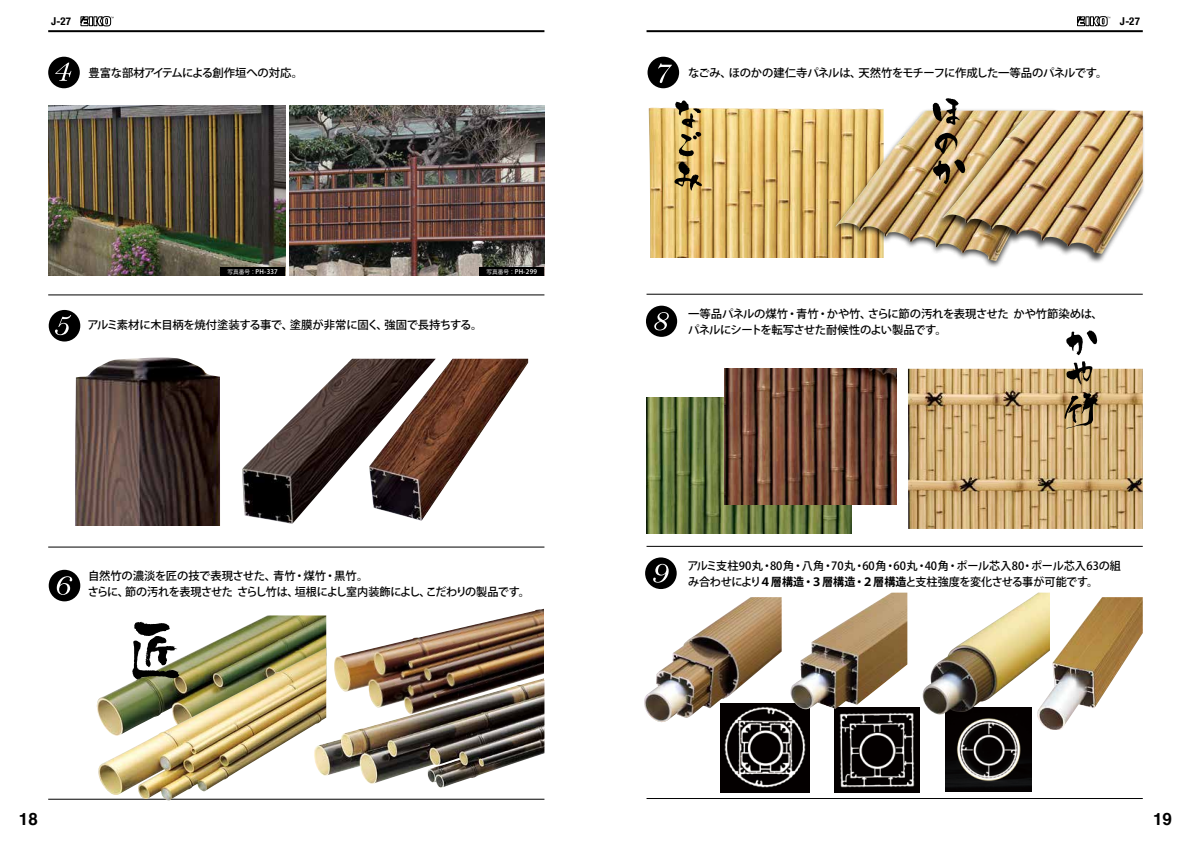
<style>
.page{position:relative;width:1191px;height:842px;background:#fff}
.page>*{position:absolute;margin:0;border:0;box-sizing:border-box;transform-origin:0 0}
.t1{font:700 17px "Helvetica";color:#000}
.t2{font:500 11.3px/16.3px "Koz Go Pro";letter-spacing:-.02em;color:#000}
.t3{font:500 11.3px/16.3px "Koz Go Pro";color:#000}
.t4{font:700 condensed 10.8px "Helvetica Neue";color:#000}
.t5{font:500 6.4px "Koz Go Pro";letter-spacing:.025em;color:#fff}
.s1{font-weight:400;font-size:5.7px}
.s2{font-weight:700}
</style>
<div class="page">
<hr style="left:48px;top:30px;width:496px;height:2px;background:#000">
<hr style="left:646px;top:30px;width:496px;height:2px;background:#000">
<svg style="left:1077px;top:16px;width:33px;height:11px"></svg>
<svg style="left:81px;top:16px;width:33px;height:11px"></svg>
<img style="left:834px;top:707px;width:86px;height:85px">
<img style="left:720px;top:703px;width:89px;height:89px">
<img style="left:908px;top:369px;width:234px;height:160px">
<img style="left:96px;top:615px;width:230px;height:92px">
<hr style="left:48px;top:295px;width:496px;height:1px;background:#000">
<hr style="left:48px;top:547px;width:496px;height:1px;background:#000">
<hr style="left:48px;top:799px;width:496px;height:1px;background:#000">
<div style="left:48px;top:57px;width:32px;height:31px;background:#000;border-radius:50%"></div>
<svg style="left:55px;top:63px;width:16px;height:18px"></svg>
<div style="left:49px;top:310px;width:31px;height:31px;background:#000;border-radius:50%"></div>
<svg style="left:55px;top:315px;width:16px;height:20px"></svg>
<div style="left:49px;top:570px;width:31px;height:31px;background:#000;border-radius:50%"></div>
<svg style="left:57px;top:576px;width:15px;height:19px"></svg>
<div style="left:647px;top:57px;width:32px;height:31px;background:#000;border-radius:50%"></div>
<svg style="left:658px;top:63px;width:14px;height:20px"></svg>
<img style="left:289px;top:106px;width:255px;height:170px">
<img style="left:242px;top:359px;width:127px;height:165px">
<img style="left:48px;top:106px;width:237px;height:170px">
<hr style="left:646px;top:294px;width:496px;height:1px;background:#000">
<hr style="left:646px;top:546px;width:496px;height:1px;background:#000">
<hr style="left:646px;top:798px;width:496px;height:1px;background:#000">
<div style="left:645px;top:557px;width:31px;height:32px;background:#000;border-radius:50%"></div>
<svg style="left:653px;top:564px;width:15px;height:19px"></svg>
<img style="left:648px;top:107px;width:183px;height:151px">
<div style="left:831px;top:108px;width:230px;height:161px;background:#000;opacity:.75"></div>
<img style="left:835px;top:111px;width:100px;height:150px">
<div style="left:935px;top:110px;width:210px;height:154px;background:#000;opacity:.73"></div>
<img style="left:942px;top:111px;width:200px;height:143px">
<img style="left:75px;top:358px;width:145px;height:168px">
<img style="left:369px;top:359px;width:159px;height:162px">
<img style="left:1037px;top:597px;width:105px;height:133px">
<svg style="left:675px;top:100px;width:26px;height:56px"></svg>
<svg style="left:674px;top:162px;width:28px;height:29px"></svg>
<svg style="left:932px;top:98px;width:28px;height:27px"></svg>
<svg style="left:933px;top:133px;width:32px;height:51px;background:#8e7855"></svg>
<img style="left:97px;top:647px;width:229px;height:154px">
<svg style="left:132px;top:621px;width:47px;height:59px"></svg>
<img style="left:313px;top:678px;width:231px;height:111px">
<img style="left:333px;top:608px;width:212px;height:106px">
<div style="left:544px;top:587px;width:33px;height:92px;background:#fff"></div>
<div style="left:646px;top:306px;width:31px;height:31px;background:#000;border-radius:50%"></div>
<svg style="left:654px;top:312px;width:15px;height:18px"></svg>
<svg style="left:1066px;top:330px;width:31px;height:25px"></svg>
<svg style="left:1066px;top:361px;width:26px;height:25px"></svg>
<svg style="left:1064px;top:393px;width:33px;height:36px"></svg>
<img style="left:647px;top:398px;width:204px;height:136px">
<img style="left:725px;top:369px;width:172px;height:136px">
<img style="left:644px;top:597px;width:137px;height:126px">
<img style="left:789px;top:593px;width:118px;height:116px">
<img style="left:945px;top:715px;width:86px;height:77px">
<img style="left:922px;top:593px;width:128px;height:122px">
<div style="left:220px;top:267px;width:65px;height:9px;background:#000"></div>
<div style="left:479px;top:267px;width:65px;height:9px;background:#000"></div>
<p class="t4" style="left:51px;top:12px;width:22px">J-27</p>
<p class="t4" style="left:1119px;top:12px;width:22px">J-27</p>
<p class="t2" style="left:88px;top:65px;width:216px">豊富な部材アイテムによる創作垣への対応。</p>
<p class="t5" style="left:227px;top:268px;width:52px"><span class="s1">写真番号 ：</span> PH-337</p>
<p class="t5" style="left:486px;top:268px;width:52px"><span class="s1">写真番号 ：</span> PH-299</p>
<p class="t2" style="left:88px;top:317px;width:396px">アルミ素材に木目柄を焼付塗装する事で、塗膜が非常に固く、強固で長持ちする。</p>
<p class="t2" style="left:88px;top:568px;width:444px">自然竹の濃淡を匠の技で表現させた、青竹・煤竹・黒竹。<br>さらに、節の汚れを表現させた さらし竹は、垣根によし室内装飾によし、こだわりの製品です。</p>
<p class="t2" style="left:688px;top:66px;width:421px">なごみ、ほのかの建仁寺パネルは、天然竹をモチーフに作成した一等品のパネルです。</p>
<p class="t2" style="left:688px;top:307px;width:416px;line-height:15.6px">一等品パネルの煤竹・青竹・かや竹、さらに節の汚れを表現させた かや竹節染めは、パネルにシートを転写させた耐候性のよい製品です。</p>
<p class="t3" style="left:687px;top:558px;width:435px">アルミ支柱90丸・80角・八角・70丸・60角・60丸・40角・ポール芯入80・ポール芯入63の組み合わせにより<span class="s2">４層構造・３層構造・２層構造</span>と支柱強度を変化させる事が可能です。</p>
<h1 class="t1" style="left:19px;top:806px;width:20px">18</h1>
<h1 class="t1" style="left:1153px;top:806px;width:20px">19</h1>
</div>
